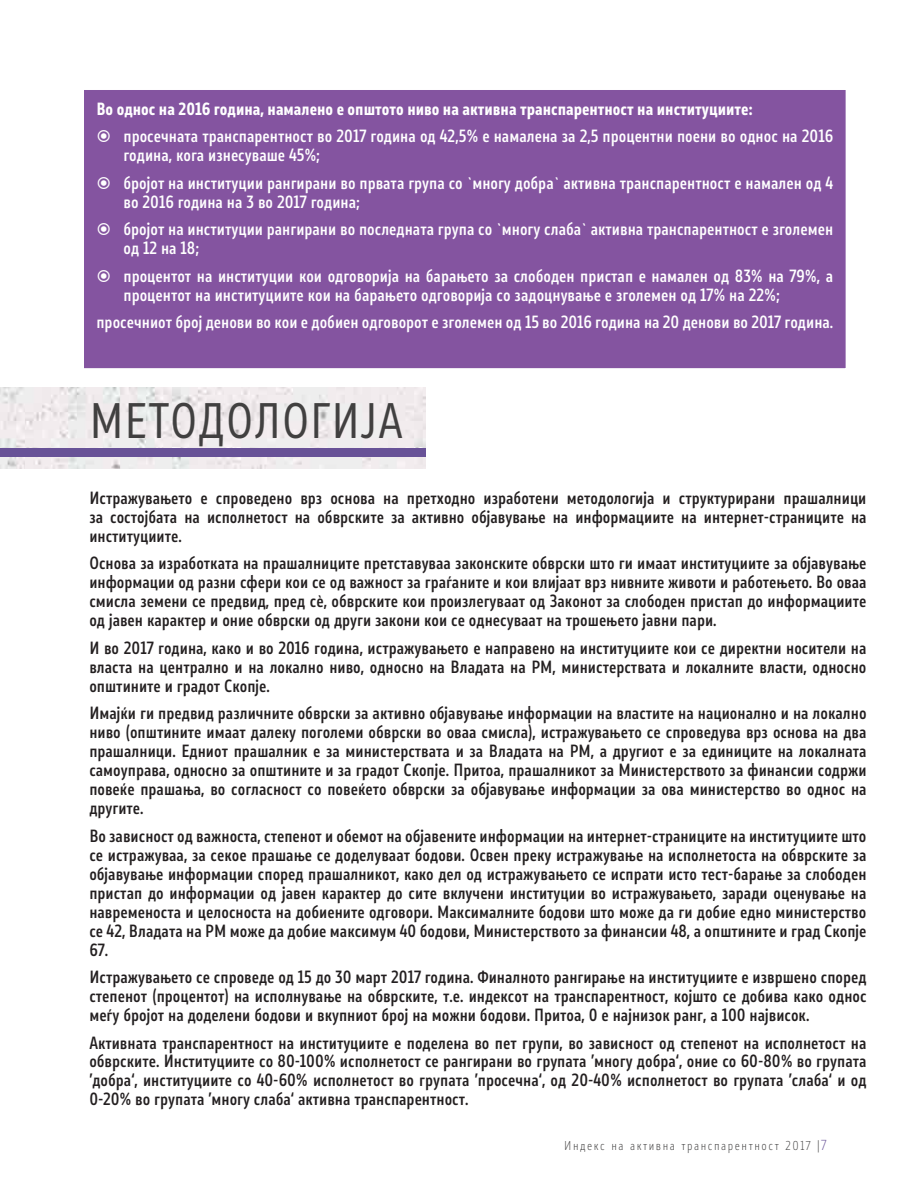
<style>
.page{position:relative;width:919px;height:1191px;background:#fff}
.page>*{position:absolute;margin:0;border:0;box-sizing:border-box;transform-origin:0 0}
.t1{font:46.5px "Stobi Sans Cn";letter-spacing:.02em;color:#414040}
.t2{font:500 16.5px/18.9px "Stobi Sans Cn";color:#231f20;text-align:justify}
.t3{font:500 16.5px/19px "Stobi Sans Cn";color:#fff}
.t4{font:700 16.5px "Stobi Sans Cn";color:#fff}
.t5{font:300 12px "Stobi Sans Cn";letter-spacing:.13em;color:#414040}
.s1{font-size:13.5px;color:#685297}
</style>
<div class="page">
<img style="left:0;top:387px;width:425px;height:82px">
<div style="left:83px;top:89px;width:763px;height:280px;background:#8454a0"></div>
<div style="left:0;top:449px;width:425px;height:8px;background:#685297"></div>
<p class="t4" style="left:96px;top:101px;width:658px">Во однос на 2016 година, намалено е општото ниво на активна транспарентност на институциите:</p>
<p class="t3" style="left:123px;top:129px;width:711px">просечната транспарентност во 2017 година од 42,5% е намалена за 2,5 процентни поени во однос на 2016 година, кога изнесуваше 45%;</p>
<p class="t3" style="left:123px;top:175px;width:711px">бројот на институции рангирани во првата група со `многу добра` активна транспарентност е намален од 4 во 2016 година на 3 во 2017 година;</p>
<p class="t3" style="left:123px;top:222px;width:711px">бројот на институции рангирани во последната група со `многу слаба` активна транспарентност е зголемен од 12 на 18;</p>
<p class="t3" style="left:123px;top:268px;width:711px">процентот на институции кои одговорија на барањето за слободен пристап е намален од 83% на 79%, а процентот на институциите кои на барањето одговорија со задоцнување е зголемен од 17% на 22%;</p>
<p class="t3" style="left:96px;top:315px;width:738px">просечниот број денови во кои е добиен одговорот е зголемен од 15 во 2016 година на 20 денови во 2017 година.</p>
<h1 class="t1" style="left:89px;top:389px;width:315px">МЕТОДОЛОГИЈА</h1>
<p class="t2" style="left:89px;top:490px;width:778px">Истражувањето е спроведено врз основа на претходно изработени методологија и структурирани прашалници за состојбата на исполнетост на обврските за активно објавување на информациите на интернет-страниците на институциите.</p>
<p class="t2" style="left:89px;top:556px;width:778px">Основа за изработката на прашалниците претставуваа законските обврски што ги имаат институциите за објавување информации од разни сфери кои се од важност за граѓаните и кои влијаат врз нивните животи и работењето. Во оваа смисла земени се предвид, пред сè, обврските кои произлегуваат од Законот за слободен пристап до информациите од јавен карактер и оние обврски од други закони кои се однесуваат на трошењето јавни пари.</p>
<p class="t2" style="left:89px;top:640px;width:778px">И во 2017 година, како и во 2016 година, истражувањето е направено на институциите кои се директни носители на власта на централно и на локално ниво, односно на Владата на РМ, министерствата и локалните власти, односно општините и градот Скопје.</p>
<p class="t2" style="left:89px;top:706px;width:778px">Имајќи ги предвид различните обврски за активно објавување информации на властите на национално и на локално ниво (општините имаат далеку поголеми обврски во оваа смисла), истражувањето се спроведува врз основа на два прашалници. Едниот прашалник е за министерствата и за Владата на РМ, а другиот е за единиците на локалната самоуправа, односно за општините и за градот Скопје. Притоа, прашалникот за Министерството за финансии содржи повеќе прашања, во согласност со повеќето обврски за објавување информации за ова министерство во однос на другите.</p>
<p class="t2" style="left:89px;top:828px;width:778px">Во зависност од важноста, степенот и обемот на објавените информации на интернет-страниците на институциите што се истражуваа, за секое прашање се доделуваат бодови. Освен преку истражување на исполнетоста на обврските за објавување информации според прашалникот, како дел од истражувањето се испрати исто тест-барање за слободен пристап до информации од јавен карактер до сите вклучени институции во истражувањето, заради оценување на навременоста и целосноста на добиените одговори. Максималните бодови што може да ги добие едно министерство се 42, Владата на РМ може да добие максимум 40 бодови, Министерството за финансии 48, а општините и град Скопје 67.</p>
<p class="t2" style="left:89px;top:969px;width:778px">Истражувањето се спроведе од 15 до 30 март 2017 година. Финалното рангирање на институциите е извршено според степенот (процентот) на исполнување на обврските, т.е. индексот на транспарентност, којшто се добива како однос меѓу бројот на доделени бодови и вкупниот број на можни бодови. Притоа, 0 е најнизок ранг, а 100 највисок.</p>
<p class="t2" style="left:89px;top:1035px;width:778px">Активната транспарентност на институциите е поделена во пет групи, во зависност од степенот на исполнетост на обврските. Институциите со 80-100% исполнетост се рангирани во групата ’многу добра‘, оние со 60-80% во групата ’добра‘, институциите со 40-60% исполнетост во групата ’просечна‘, од 20-40% исполнетост во групата ’слаба‘ и од 0-20% во групата ’многу слаба‘ активна транспарентност.</p>
<p class="t5" style="left:564px;top:1137px;width:264px">Индекс на активна транспарентност 2017 |<span class="s1">7</span></p>
</div>
